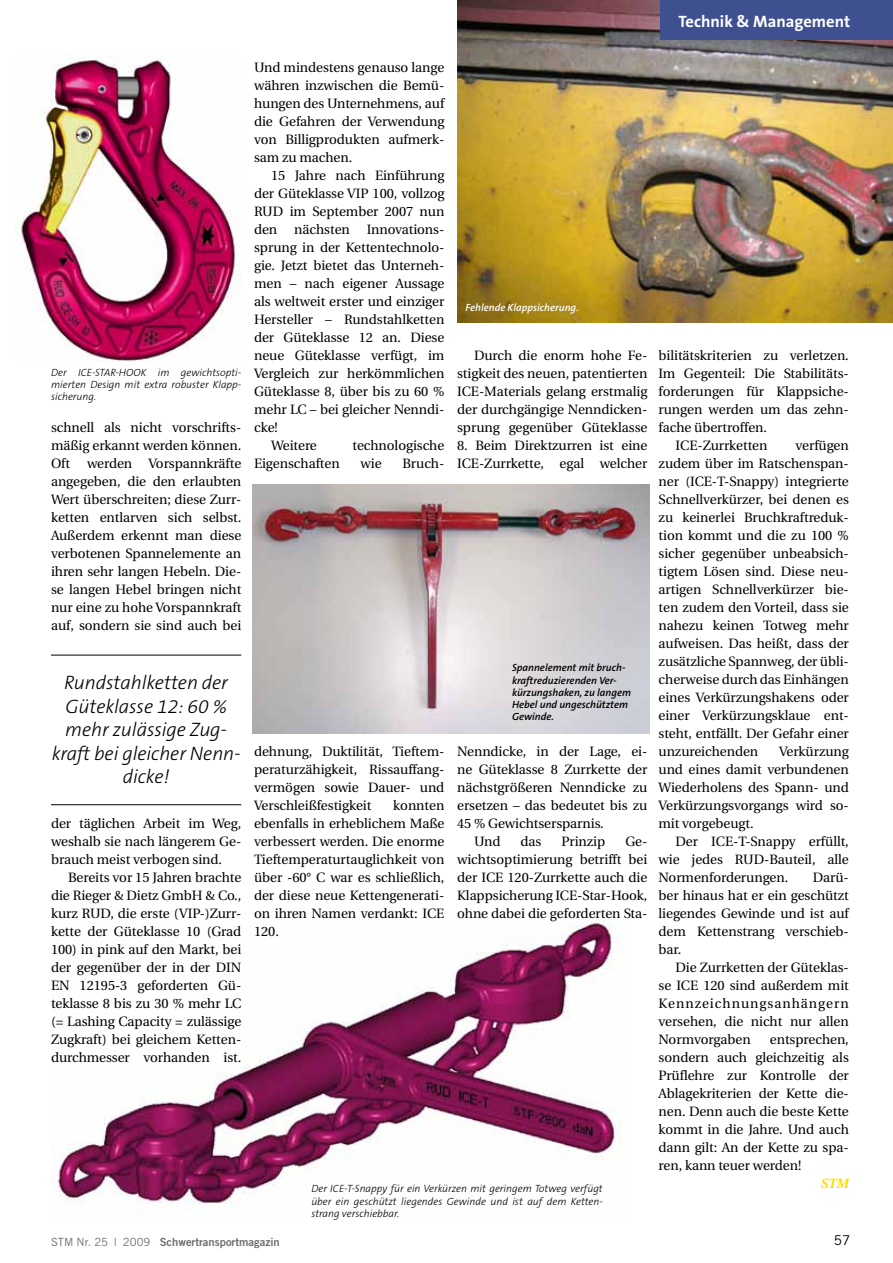
<style>
.page{position:relative;width:893px;height:1263px;background:#fff}
.page>*{position:absolute;margin:0;border:0;box-sizing:border-box;transform-origin:0 0}
.t1{font:italic 300 19.5px/23.4px "The Sans B3";letter-spacing:-.005em;color:#000;text-align:center}
.t2{font:700 16.5px "The Sans B7";color:#fff}
.t3{font:13.5px/18px "Utopia";letter-spacing:-.005em;color:#000;text-align:justify}
.t4{font:13.5px "Utopia Bold Italic Os F";color:#fd0}
.t5{font:13.5px "Trade Gothic";color:#000}
.t6{font:11.25px "Trade Gothic Bold Two";color:#6e6e6e}
.t7{font:italic 300 10.5px/12.3px "The Sans B3";color:#000;text-align:justify}
.t8{font:italic 600 10.5px/12.3px "The Sans B6";color:#000}
.t9{font:italic 600 10.5px "The Sans B6";color:#fff}
.s1{font-family:"Trade Gothic"}
</style>
<div class="page">
<img style="left:457px;top:0;width:436px;height:323px">
<div style="left:660px;top:0;width:233px;height:39px;background:#3e5090"></div>
<img style="left:51px;top:918px;width:570px;height:286px">
<img style="left:252px;top:485px;width:397px;height:248px">
<hr style="left:51px;top:655px;width:190px;height:1px;background:#000">
<hr style="left:51px;top:804px;width:190px;height:1px;background:#000">
<img style="left:16px;top:55px;width:225px;height:307px">
<p class="t7" style="left:51px;top:367px;width:192px">Der ICE-STAR-HOOK im gewichtsopti&shy;mierten Design mit extra robuster Klapp&shy;sicherung.</p>
<p class="t3" style="left:51px;top:418px;width:192px">schnell als nicht vorschrifts&shy;mäßig erkannt werden können.<br>Oft</p>
<p class="t3" style="left:51px;top:454px;width:192px;text-indent:36px">werden Vorspannkräfte angegeben, die den erlaubten Wert überschreiten; diese Zurr&shy;ketten entlarven sich selbst.<br>Außerdem erkennt man diese verbotenen Spannelemente an ihren sehr langen Hebeln. Die&shy;se langen Hebel bringen nicht nur eine zu hohe Vorspannkraft auf, sondern sie sind auch bei</p>
<h1 class="t1" style="left:52px;top:672px;width:190px">Rundstahlketten der<br>Güteklasse 12: 60 % mehr zulässige Zug&shy;kraft bei gleicher Nenn&shy;dicke!</h1>
<p class="t3" style="left:51px;top:814px;width:192px">der täglichen Arbeit im Weg, weshalb sie nach längerem Ge&shy;brauch meist verbogen sind.</p>
<p class="t3" style="left:51px;top:868px;width:192px;text-indent:17px">Bereits vor 15 Jahren brachte die Rieger &amp; Dietz GmbH &amp; Co., kurz RUD, die erste (VIP-)Zurr&shy;kette der Güteklasse 10 (Grad 100) in pink auf den Markt, bei der gegenüber der in der DIN EN 12195-3 geforderten Gü&shy;teklasse 8 bis zu 30 % mehr LC (= Lashing Capacity = zulässige Zugkraft) bei gleichem Ketten&shy;durchmesser vorhanden ist.</p>
<p class="t2" style="left:678px;top:13px;width:173px">Technik &amp; Management</p>
<p class="t3" style="left:254px;top:59px;width:192px">Und mindestens genauso lange währen inzwischen die Bemü&shy;hungen des Unternehmens, auf die Gefahren der Verwendung von Billigprodukten aufmerk&shy;sam zu machen.</p>
<p class="t3" style="left:254px;top:167px;width:192px;text-indent:17px">15 Jahre nach Einführung der Güteklasse VIP 100, vollzog RUD im September 2007 nun den</p>
<p class="t3" style="left:294px;top:221px;width:57px">nächsten</p>
<p class="t3" style="left:367px;top:221px;width:79px">Innovations-</p>
<p class="t3" style="left:254px;top:239px;width:192px">sprung in der Kettentechnolo-</p>
<p class="t3" style="left:254px;top:257px;width:192px">gie. Jetzt bietet das Unterneh-</p>
<p class="t3" style="left:254px;top:275px;width:192px">men – nach eigener Aussage</p>
<p class="t3" style="left:254px;top:293px;width:192px">als weltweit erster und einziger</p>
<p class="t3" style="left:254px;top:311px;width:192px">Hersteller – Rundstahlketten</p>
<p class="t3" style="left:254px;top:329px;width:192px">der Güteklasse 12 an. Diese</p>
<p class="t3" style="left:254px;top:347px;width:192px">neue Güteklasse verfügt, im</p>
<p class="t3" style="left:254px;top:365px;width:192px">Vergleich zur herkömmlichen</p>
<p class="t3" style="left:254px;top:383px;width:192px">Güteklasse 8, über bis zu 60 %</p>
<p class="t3" style="left:254px;top:401px;width:192px">mehr LC – bei gleicher Nenndi-</p>
<p class="t3" style="left:254px;top:419px;width:25px">cke!</p>
<p class="t3" style="left:271px;top:437px;width:47px">Weitere</p>
<p class="t3" style="left:352px;top:437px;width:93px">technologische</p>
<p class="t3" style="left:254px;top:455px;width:87px">Eigenschaften</p>
<p class="t3" style="left:360px;top:455px;width:23px">wie</p>
<p class="t3" style="left:402px;top:455px;width:43px">Bruch-</p>
<p class="t9" style="left:466px;top:302px;width:115px">Fehlende Klappsicherung.</p>
<p class="t3" style="left:457px;top:347px;width:192px;text-indent:17px">Durch die enorm hohe Fe&shy;stigkeit des neuen, patentierten ICE-Materials gelang erstmalig der durchgängige Nenndicken&shy;sprung gegenüber Güteklasse</p>
<p class="t3" style="left:457px;top:437px;width:192px">8. Beim Direktzurren ist eine<br>ICE-Zurrkette, egal welcher</p>
<p class="t3" style="left:254px;top:742px;width:192px">dehnung, Duktilität, Tieftem&shy;peraturzähigkeit, Rissauffang&shy;vermögen sowie Dauer- und Verschleißfestigkeit</p>
<p class="t3" style="left:254px;top:796px;width:192px;text-indent:139px">konnten ebenfalls in erheblichem Maße verbessert werden. Die enorme Tieftemperaturtauglichkeit von über -60° C war es schließlich, der diese neue Kettengenerati&shy;on ihren Namen verdankt: ICE 120.</p>
<p class="t8" style="left:512px;top:662px;width:121px">Spannelement mit bruch&shy;kraftreduzierenden Ver&shy;kürzungshaken, zu langem<br>Hebel und ungeschütztem<br>Gewinde.</p>
<p class="t3" style="left:457px;top:743px;width:192px">Nenndicke, in der Lage, ei-</p>
<p class="t3" style="left:457px;top:761px;width:192px">ne Güteklasse 8 Zurrkette der</p>
<p class="t3" style="left:457px;top:779px;width:192px">nächstgrößeren Nenndicke zu</p>
<p class="t3" style="left:457px;top:797px;width:192px">ersetzen – das bedeutet bis zu</p>
<p class="t3" style="left:457px;top:815px;width:148px">45 % Gewichtsersparnis.</p>
<p class="t3" style="left:474px;top:833px;width:28px">Und</p>
<p class="t3" style="left:521px;top:833px;width:22px">das</p>
<p class="t3" style="left:561px;top:833px;width:45px">Prinzip</p>
<p class="t3" style="left:457px;top:833px;width:192px;text-indent:168px">Ge&shy;wichtsoptimierung betrifft bei der ICE 120-Zurrkette auch die Klappsicherung ICE-Star-Hook, ohne dabei die geforderten Sta-</p>
<p class="t7" style="left:311px;top:1183px;width:293px">Der ICE-T-Snappy für ein Verkürzen mit geringem Totweg verfügt über ein geschützt liegendes Gewinde und ist auf dem Ketten&shy;strang verschiebbar.</p>
<p class="t3" style="left:659px;top:347px;width:192px">bilitätskriterien zu verletzen.</p>
<p class="t3" style="left:659px;top:365px;width:192px">Im Gegenteil: Die Stabilitäts-</p>
<p class="t3" style="left:659px;top:383px;width:192px">forderungen für Klappsiche-</p>
<p class="t3" style="left:659px;top:401px;width:192px">rungen werden um das zehn-</p>
<p class="t3" style="left:659px;top:419px;width:110px">fache übertroffen.</p>
<p class="t3" style="left:676px;top:437px;width:93px">ICE-Zurrketten</p>
<p class="t3" style="left:659px;top:437px;width:192px;text-indent:137px">verfügen zudem über im Ratschenspan&shy;ner (ICE-T-Snappy) integrierte Schnellverkürzer, bei denen es zu keinerlei Bruchkraftreduk&shy;tion kommt und die zu 100 % sicher gegenüber unbeabsich&shy;tigtem Lösen sind. Diese neu&shy;artigen Schnellverkürzer bie&shy;ten zudem den Vorteil, dass sie nahezu keinen Totweg mehr aufweisen. Das heißt, dass der zusätzliche Spannweg, der übli&shy;cherweise durch das Einhängen eines Verkürzungshakens oder einer Verkürzungsklaue ent&shy;steht, entfällt. Der Gefahr einer unzureichenden</p>
<p class="t3" style="left:659px;top:743px;width:192px;text-indent:120px">Verkürzung und eines damit verbundenen Wiederholens des Spann- und Verkürzungsvorgangs wird so&shy;mit vorgebeugt.</p>
<p class="t3" style="left:659px;top:833px;width:192px;text-indent:17px">Der ICE-T-Snappy erfüllt, wie jedes RUD-Bauteil, alle Normenforderungen.</p>
<p class="t3" style="left:659px;top:869px;width:192px;text-indent:154px">Darü&shy;ber hinaus hat er ein geschützt liegendes Gewinde und ist auf dem Kettenstrang verschieb&shy;bar.</p>
<p class="t3" style="left:659px;top:959px;width:192px;text-indent:17px">Die Zurrketten der Güteklas&shy;se ICE 120 sind außerdem mit Kennzeichnungsanhängern versehen, die nicht nur allen Normvorgaben</p>
<p class="t3" style="left:659px;top:1031px;width:192px;text-indent:111px">entsprechen, sondern auch gleichzeitig als Prüflehre zur Kontrolle der Ablagekriterien der Kette die&shy;nen. Denn auch die beste Kette kommt in die Jahre. Und auch dann gilt: An der Kette zu spa&shy;ren, kann teuer werden!</p>
<p class="t4" style="left:821px;top:1175px;width:30px">STM</p>
<p class="t6" style="left:51px;top:1235px;width:230px"><span class="s1">STM Nr. 25 | 2009</span> Schwertransportmagazin</p>
<p class="t5" style="left:834px;top:1232px;width:18px">57</p>
</div>
